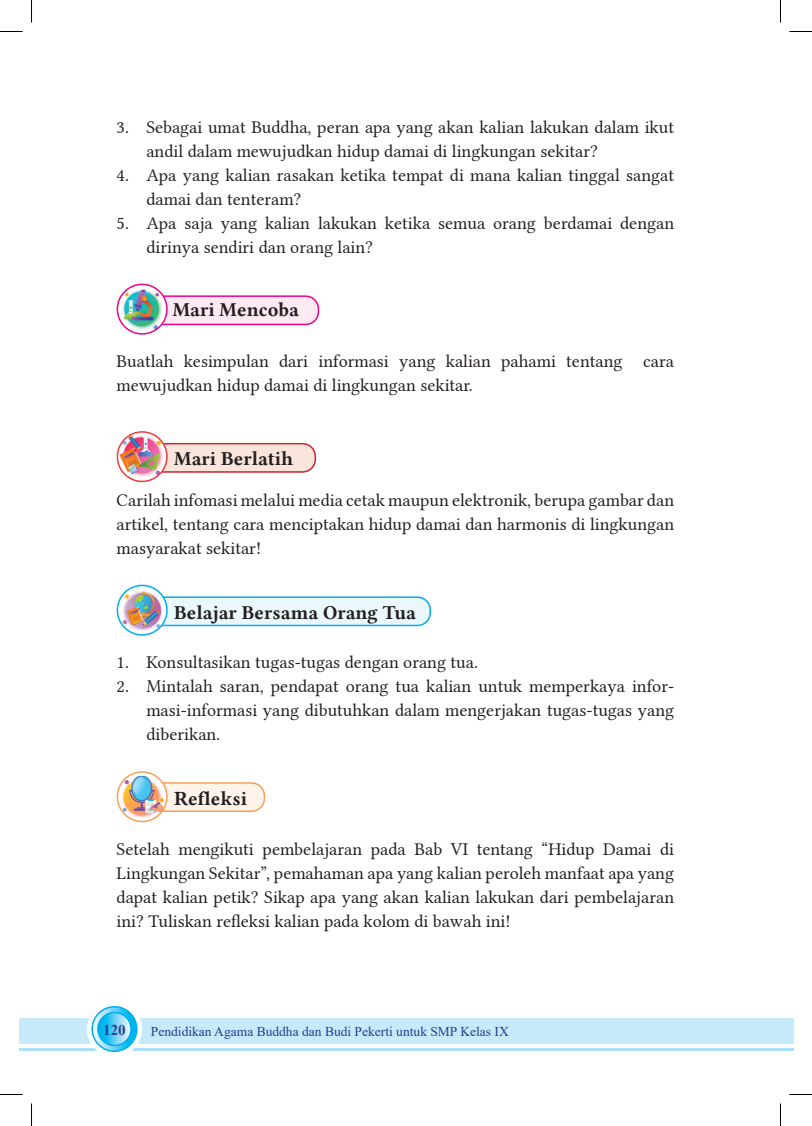
<style>
.page{position:relative;width:812px;height:1126px;background:#fff}
.page>*{position:absolute;margin:0;border:0;box-sizing:border-box;transform-origin:0 0}
.t1{font:19.5px "Lin Libertine B";color:#231f20}
.t2{font:18px/24px "Lin Libertine";color:#231f20}
.t3{font:700 15px "Times New Roman";color:#253f8e}
.t4{font:13.5px "Times New Roman";color:#253f8e}
</style>
<div class="page">
<div style="left:19px;top:1018px;width:761px;height:26px;background:#c6eafa"></div>
<hr style="left:19px;top:1048px;width:761px;height:3px;background:#aae0f9">
<div style="left:780px;top:1018px;width:13px;height:26px;background:#c6eafa"></div>
<svg style="left:780px;top:1048px;width:13px;height:3px"></svg>
<svg style="left:87px;top:1001px;width:55px;height:56px"></svg>
<svg style="left:92px;top:1007px;width:45px;height:44px"></svg>
<div style="left:91px;top:1006px;width:46px;height:46px;border:2px solid #00aeef;border-radius:50%"></div>
<svg style="left:98px;top:1012px;width:33px;height:34px"></svg>
<div style="left:97px;top:1012px;width:35px;height:34px;border:2px solid #00aeef;border-radius:50%"></div>
<div style="left:138px;top:296px;width:180px;height:28px;background:#fce9f1;border-radius:13px"></div>
<div style="left:137px;top:295px;width:182px;height:30px;border:2px solid #ed028c;border-radius:13px"></div>
<svg style="left:117px;top:284px;width:50px;height:50px"></svg>
<img style="left:122px;top:289px;width:40px;height:41px">
<div style="left:117px;top:284px;width:51px;height:51px;border:2px solid #ed028c;border-radius:50%"></div>
<div style="left:138px;top:444px;width:177px;height:28px;background:#f9e5dc;border-radius:13px"></div>
<div style="left:137px;top:443px;width:179px;height:30px;border:2px solid #d1232a;border-radius:13px"></div>
<svg style="left:117px;top:432px;width:50px;height:49px"></svg>
<img style="left:119px;top:435px;width:46px;height:42px">
<div style="left:117px;top:431px;width:51px;height:51px;border:2px solid #ee3a41;border-radius:50%"></div>
<div style="left:138px;top:597px;width:292px;height:28px;background:#eaf7fd;border-radius:13px"></div>
<div style="left:137px;top:596px;width:294px;height:30px;border:2px solid #00aeef;border-radius:13px"></div>
<svg style="left:117px;top:585px;width:50px;height:50px"></svg>
<img style="left:119px;top:589px;width:47px;height:42px">
<div style="left:117px;top:585px;width:51px;height:51px;border:2px solid #00aeef;border-radius:50%"></div>
<div style="left:138px;top:783px;width:126px;height:28px;background:#fef4ea;border-radius:13px"></div>
<div style="left:137px;top:782px;width:128px;height:30px;border:2px solid #f8a05b;border-radius:13px"></div>
<svg style="left:117px;top:772px;width:50px;height:49px"></svg>
<img style="left:120px;top:776px;width:46px;height:41px">
<div style="left:117px;top:771px;width:51px;height:51px;border:2px solid #f8a05b;border-radius:50%"></div>
<svg style="left:0;top:31px;width:22px;height:1px"></svg>
<svg style="left:789px;top:31px;width:22px;height:1px"></svg>
<svg style="left:0;top:1094px;width:22px;height:1px"></svg>
<svg style="left:789px;top:1094px;width:22px;height:1px"></svg>
<svg style="left:31px;top:0;width:1px;height:22px"></svg>
<svg style="left:31px;top:1103px;width:1px;height:23px"></svg>
<svg style="left:780px;top:0;width:1px;height:22px"></svg>
<svg style="left:780px;top:1103px;width:1px;height:23px"></svg>
<p class="t2" style="left:146px;top:113px;width:529px;text-indent:-30px">3. Sebagai umat Buddha, peran apa yang akan kalian lakukan dalam ikut andil dalam mewujudkan hidup damai di lingkungan sekitar?</p>
<p class="t2" style="left:146px;top:161px;width:529px;text-indent:-30px">4. Apa yang kalian rasakan ketika tempat di mana kalian tinggal sangat damai dan tenteram?</p>
<p class="t2" style="left:146px;top:209px;width:529px;text-indent:-30px">5. Apa saja yang kalian lakukan ketika semua orang berdamai dengan dirinya sendiri dan orang lain?</p>
<p class="t1" style="left:173px;top:297px;width:128px">Mari Mencoba</p>
<p class="t2" style="left:117px;top:347px;width:559px">Buatlah kesimpulan dari informasi yang kalian pahami tentang cara mewujudkan hidup damai di lingkungan sekitar.</p>
<p class="t1" style="left:174px;top:446px;width:121px">Mari Berlatih</p>
<p class="t2" style="left:117px;top:486px;width:559px;text-align:justify">Carilah infomasi melalui media cetak maupun elektronik, berupa gambar dan artikel, tentang cara menciptakan hidup damai dan harmonis di lingkungan masyarakat sekitar!</p>
<p class="t1" style="left:174px;top:599px;width:243px">Belajar Bersama Orang Tua</p>
<p class="t2" style="left:117px;top:648px;width:363px">1. Konsultasikan tugas-tugas dengan orang tua.</p>
<p class="t2" style="left:146px;top:672px;width:529px;text-align:justify;text-indent:-30px">2. Mintalah saran, pendapat orang tua kalian untuk memperkaya infor&shy;masi-informasi yang dibutuhkan dalam mengerjakan tugas-tugas yang diberikan.</p>
<p class="t1" style="left:174px;top:785px;width:74px">Refleksi</p>
<p class="t2" style="left:117px;top:835px;width:559px;text-align:justify">Setelah mengikuti pembelajaran pada Bab VI tentang “Hidup Damai di Lingkungan Sekitar”, pemahaman apa yang kalian peroleh manfaat apa yang dapat kalian petik? Sikap apa yang akan kalian lakukan dari pembelajaran ini? Tuliskan refleksi kalian pada kolom di bawah ini!</p>
<p class="t3" style="left:103px;top:1020px;width:24px">120</p>
<p class="t4" style="left:151px;top:1022px;width:359px">Pendidikan Agama Buddha dan Budi Pekerti untuk SMP Kelas IX</p>
</div>
